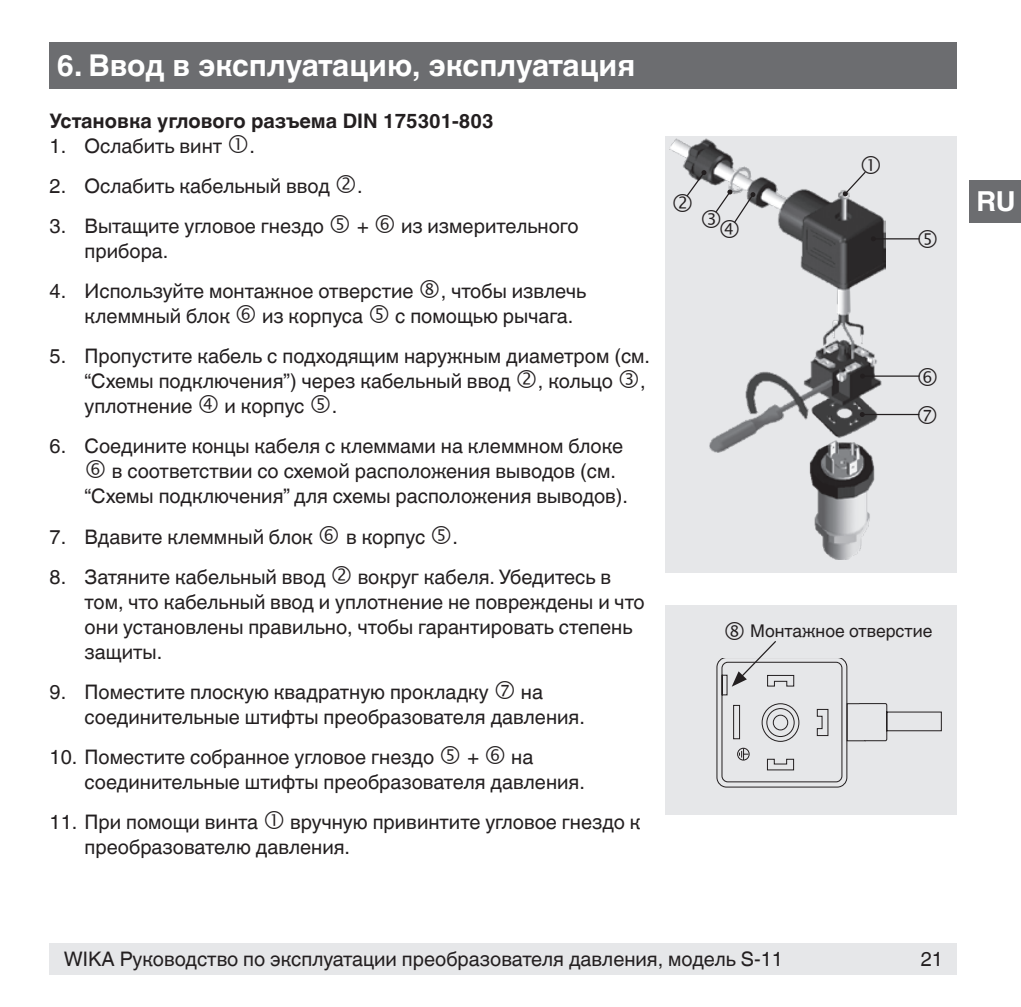
<style>
.page{position:relative;width:1021px;height:1007px;background:#fff}
.page>*{position:absolute;margin:0;border:0;box-sizing:border-box;transform-origin:0 0}
.t1{font:700 30px "Helvetica World";color:#fff}
.t2{font:700 27.5px "Helvetica World";color:#fff}
.t3{font:20px/25px "Helvetica World";color:#231f20}
.t4{font:700 20px "Helvetica World";color:#231f20}
.t5{font:17.5px "Helvetica World";color:#231f20}
</style>
<div class="page">
<div style="left:50px;top:943px;width:907px;height:31px;background:#e6e7e9"></div>
<div style="left:50px;top:43px;width:907px;height:46px;background:#6c6d70"></div>
<div style="left:969px;top:180px;width:51px;height:42px;background:#6c6d70"></div>
<div style="left:665px;top:605px;width:292px;height:209px;background:#e6e7e9"></div>
<div style="left:665px;top:136px;width:292px;height:437px;background:#e6e7e9"></div>
<img style="left:669px;top:138px;width:216px;height:421px">
<hr style="left:873px;top:238px;width:46px;height:1px;background:#231f20">
<svg style="left:870px;top:236px;width:5px;height:5px"></svg>
<hr style="left:862px;top:375px;width:57px;height:1px;background:#231f20">
<svg style="left:860px;top:373px;width:5px;height:5px"></svg>
<hr style="left:862px;top:414px;width:57px;height:1px;background:#231f20">
<svg style="left:859px;top:412px;width:5px;height:5px"></svg>
<svg style="left:716px;top:641px;width:225px;height:146px"></svg>
<svg style="left:842px;top:156px;width:37px;height:40px"></svg>
<svg style="left:673px;top:170px;width:82px;height:68px"></svg>
<h1 class="t1" style="left:57px;top:48px;width:580px">6. Ввод в эксплуатацию, эксплуатация</h1>
<p class="t4" style="left:50px;top:110px;width:445px">Установка углового разъема DIN 175301-803</p>
<p class="t3" style="left:50px;top:134px;width:174px">1. Ослабить винт</p>
<p class="t3" style="left:249px;top:134px;width:7px">.</p>
<p class="t3" style="left:50px;top:174px;width:282px">2. Ослабить кабельный ввод</p>
<p class="t3" style="left:357px;top:174px;width:7px">.</p>
<p class="t3" style="left:50px;top:214px;width:276px">3. Вытащите угловое гнездо</p>
<p class="t3" style="left:357px;top:214px;width:13px">+</p>
<p class="t3" style="left:401px;top:214px;width:179px">из измерительного</p>
<p class="t3" style="left:85px;top:239px;width:85px">прибора.</p>
<p class="t3" style="left:50px;top:279px;width:365px">4. Используйте монтажное отверстие</p>
<p class="t3" style="left:441px;top:279px;width:147px">, чтобы извлечь</p>
<p class="t3" style="left:85px;top:304px;width:147px">клеммный блок</p>
<p class="t3" style="left:262px;top:304px;width:102px">из корпуса</p>
<p class="t3" style="left:395px;top:304px;width:180px">с помощью рычага.</p>
<p class="t3" style="left:85px;top:344px;width:567px;text-indent:-35px">5. Пропустите кабель с подходящим наружным диаметром (см. “Схемы подключения”) через кабельный ввод</p>
<p class="t3" style="left:538px;top:369px;width:77px">, кольцо</p>
<p class="t3" style="left:640px;top:369px;width:7px">,</p>
<p class="t3" style="left:85px;top:394px;width:109px">уплотнение</p>
<p class="t3" style="left:225px;top:394px;width:81px">и корпус</p>
<p class="t3" style="left:332px;top:394px;width:7px">.</p>
<p class="t3" style="left:50px;top:434px;width:575px">6. Соедините концы кабеля с клеммами на клеммном блоке</p>
<p class="t3" style="left:112px;top:459px;width:505px">в соответствии со схемой расположения выводов (см.</p>
<p class="t3" style="left:85px;top:484px;width:545px">“Схемы подключения” для схемы расположения выводов).</p>
<p class="t3" style="left:50px;top:524px;width:265px">7. Вдавите клеммный блок</p>
<p class="t3" style="left:346px;top:524px;width:81px">в корпус</p>
<p class="t3" style="left:452px;top:524px;width:7px">.</p>
<p class="t3" style="left:50px;top:564px;width:277px">8. Затяните кабельный ввод</p>
<p class="t3" style="left:85px;top:564px;width:561px;text-indent:273px">вокруг кабеля. Убедитесь в том, что кабельный ввод и уплотнение не повреждены и что они установлены правильно, чтобы гарантировать степень защиты.</p>
<p class="t3" style="left:50px;top:679px;width:441px">9. Поместите плоскую квадратную прокладку</p>
<p class="t3" style="left:85px;top:679px;width:502px;text-indent:436px">на соединительные штифты преобразователя давления.</p>
<p class="t3" style="left:50px;top:744px;width:386px">10. Поместите собранное угловое гнездо</p>
<p class="t3" style="left:467px;top:744px;width:13px">+</p>
<p class="t3" style="left:85px;top:744px;width:502px;text-indent:426px">на соединительные штифты преобразователя давления.</p>
<p class="t3" style="left:50px;top:809px;width:210px">11. При помощи винта</p>
<p class="t3" style="left:85px;top:809px;width:557px;text-indent:205px">вручную привинтите угловое гнездо к преобразователю давления.</p>
<p class="t5" style="left:750px;top:620px;width:184px">Монтажное отверстие</p>
<p class="t3" style="left:64px;top:946px;width:720px">WIKA Руководство по эксплуатации преобразователя давления, модель S-11</p>
<p class="t3" style="left:920px;top:946px;width:24px">21</p>
<h2 class="t2" style="left:976px;top:185px;width:41px">RU</h2>
</div>
